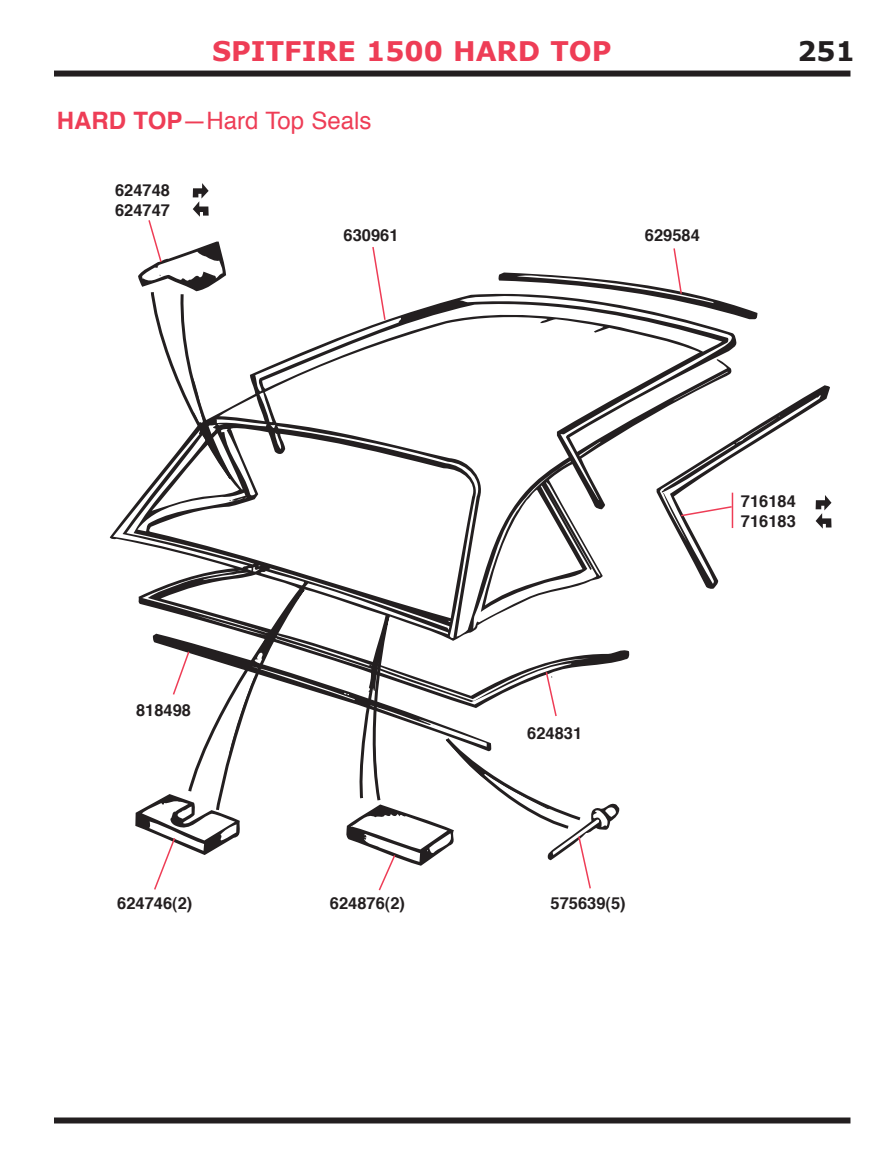
<style>
.page{position:relative;width:891px;height:1161px;background:#fff}
.page>*{position:absolute;margin:0;border:0;box-sizing:border-box;transform-origin:0 0}
.t1{font:700 27px "Verdana";color:#ee3d56}
.t2{font:700 27px "Verdana";color:#231f20}
.t3{font:24px "Helvetica";color:#ee3d56}
.t4{font:700 16.5px/19.8px "Helvetica";color:#231f20}
.s1{font-weight:700}
</style>
<div class="page">
<div style="left:54px;top:71px;width:796px;height:6px;background:#231f20"></div>
<div style="left:54px;top:1118px;width:796px;height:6px;background:#231f20"></div>
<svg style="left:113px;top:183px;width:719px;height:708px"></svg>
<h1 class="t1" style="left:212px;top:34px;width:401px">SPITFIRE 1500 HARD TOP</h1>
<h1 class="t2" style="left:797px;top:34px;width:59px">251</h1>
<h2 class="t3" style="left:57px;top:110px;width:316px"><span class="s1">haRD top</span>—Hard Top Seals</h2>
<p class="t4" style="left:115px;top:182px;width:57px">624748<br>624747</p>
<p class="t4" style="left:344px;top:227px;width:57px">630961</p>
<p class="t4" style="left:136px;top:702px;width:57px">818498</p>
<p class="t4" style="left:117px;top:895px;width:77px">624746(2)</p>
<p class="t4" style="left:330px;top:895px;width:77px">624876(2)</p>
<p class="t4" style="left:645px;top:226px;width:57px">629584</p>
<p class="t4" style="left:527px;top:724px;width:57px">624831</p>
<p class="t4" style="left:551px;top:895px;width:77px">575639(5)</p>
<p class="t4" style="left:741px;top:493px;width:57px">716184<br>716183</p>
</div>
